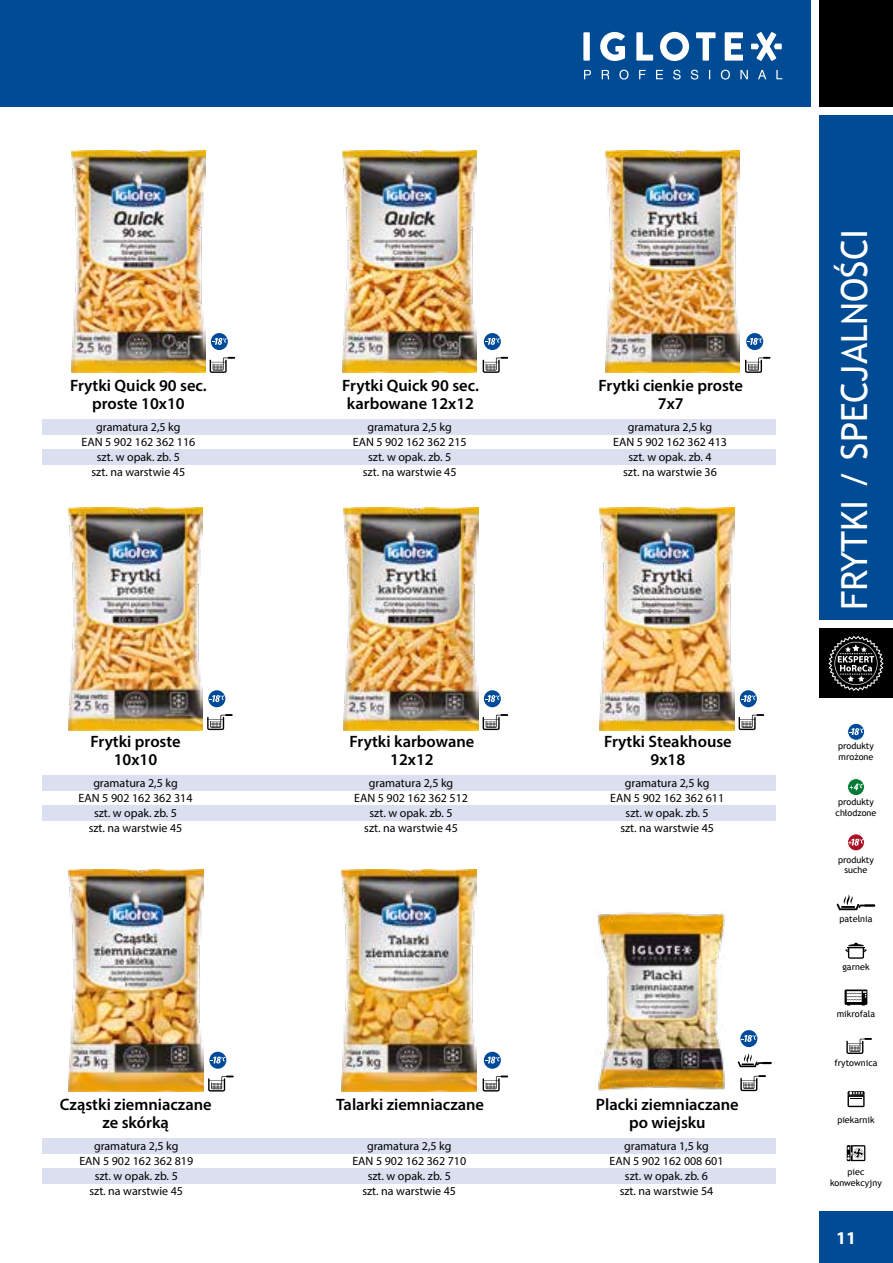
<style>
.page{position:relative;width:893px;height:1263px;background:#fff}
.page>*{position:absolute;margin:0;border:0;box-sizing:border-box;transform-origin:0 0}
.t1{font:36px "Trebuchet MS";color:#fff}
.t2{font:700 18px "Myriad Pro";color:#fff}
.t3{font:600 16.5px/18px "Myriad Pro";color:#000;text-align:center}
.t4{font:12px/15px "Myriad Pro";color:#000;text-align:center}
.t5{font:9px/10.8px "Trebuchet MS";color:#000}
</style>
<div class="page">
<div style="left:819px;top:1212px;width:74px;height:51px;background:#004b93"></div>
<svg style="left:848px;top:723px;width:17px;height:17px"></svg>
<div style="left:847px;top:723px;width:18px;height:18px;border:1px solid #fff;border-radius:50%"></div>
<svg style="left:849px;top:728px;width:15px;height:7px"></svg>
<svg style="left:847px;top:778px;width:17px;height:17px"></svg>
<div style="left:847px;top:778px;width:18px;height:18px;border:1px solid #fff;border-radius:50%"></div>
<svg style="left:849px;top:783px;width:14px;height:7px"></svg>
<svg style="left:847px;top:834px;width:17px;height:17px"></svg>
<div style="left:847px;top:833px;width:18px;height:18px;border:1px solid #fff;border-radius:50%"></div>
<svg style="left:848px;top:839px;width:16px;height:7px"></svg>
<svg style="left:845px;top:989px;width:22px;height:16px"></svg>
<svg style="left:846px;top:1038px;width:26px;height:16px"></svg>
<svg style="left:847px;top:1091px;width:18px;height:16px"></svg>
<svg style="left:847px;top:1145px;width:18px;height:16px"></svg>
<svg style="left:837px;top:894px;width:38px;height:16px"></svg>
<svg style="left:845px;top:943px;width:22px;height:16px"></svg>
<div style="left:819px;top:115px;width:74px;height:505px;background:#004b93"></div>
<div style="left:819px;top:0;width:74px;height:106px;background:#000"></div>
<div style="left:819px;top:628px;width:74px;height:70px;background:#000"></div>
<div style="left:0;top:0;width:811px;height:106px;background:#004b93"></div>
<svg style="left:828px;top:636px;width:56px;height:55px"></svg>
<div style="left:211px;top:333px;width:17px;height:17px;background:#004a9a;border-radius:50%"></div>
<svg style="left:212px;top:338px;width:15px;height:7px"></svg>
<div style="left:208px;top:690px;width:17px;height:17px;background:#004a9a;border-radius:50%"></div>
<svg style="left:210px;top:695px;width:14px;height:7px"></svg>
<svg style="left:209px;top:1052px;width:17px;height:17px"></svg>
<svg style="left:211px;top:1056px;width:14px;height:7px"></svg>
<svg style="left:484px;top:1052px;width:17px;height:17px"></svg>
<svg style="left:485px;top:1056px;width:15px;height:7px"></svg>
<div style="left:484px;top:333px;width:17px;height:17px;background:#004a9a;border-radius:50%"></div>
<svg style="left:485px;top:338px;width:15px;height:7px"></svg>
<div style="left:484px;top:690px;width:17px;height:17px;background:#004a9a;border-radius:50%"></div>
<svg style="left:485px;top:695px;width:15px;height:7px"></svg>
<div style="left:746px;top:333px;width:17px;height:17px;background:#004a9a;border-radius:50%"></div>
<svg style="left:747px;top:338px;width:15px;height:7px"></svg>
<div style="left:740px;top:690px;width:17px;height:17px;background:#004a9a;border-radius:50%"></div>
<svg style="left:741px;top:695px;width:15px;height:7px"></svg>
<svg style="left:210px;top:357px;width:25px;height:16px"></svg>
<svg style="left:207px;top:714px;width:26px;height:16px"></svg>
<svg style="left:208px;top:1075px;width:26px;height:16px"></svg>
<svg style="left:483px;top:1075px;width:25px;height:16px"></svg>
<svg style="left:483px;top:357px;width:25px;height:16px"></svg>
<svg style="left:483px;top:714px;width:25px;height:16px"></svg>
<svg style="left:745px;top:357px;width:25px;height:16px"></svg>
<svg style="left:739px;top:714px;width:25px;height:16px"></svg>
<img style="left:68px;top:869px;width:135px;height:222px">
<img style="left:71px;top:151px;width:135px;height:222px">
<img style="left:343px;top:151px;width:134px;height:222px">
<img style="left:605px;top:151px;width:135px;height:222px">
<img style="left:68px;top:508px;width:135px;height:222px">
<img style="left:344px;top:508px;width:134px;height:222px">
<img style="left:342px;top:869px;width:135px;height:222px">
<img style="left:600px;top:508px;width:134px;height:222px">
<div style="left:43px;top:419px;width:733px;height:16px;background:#dbdff0"></div>
<div style="left:43px;top:775px;width:733px;height:16px;background:#dbdff0"></div>
<div style="left:43px;top:1138px;width:733px;height:16px;background:#dbdff0"></div>
<div style="left:43px;top:449px;width:733px;height:15px;background:#dbdff0"></div>
<div style="left:43px;top:805px;width:733px;height:15px;background:#dbdff0"></div>
<div style="left:43px;top:1168px;width:733px;height:15px;background:#dbdff0"></div>
<svg style="left:738px;top:1053px;width:34px;height:14px"></svg>
<div style="left:740px;top:1030px;width:17px;height:17px;background:#004a9a;border-radius:50%"></div>
<svg style="left:742px;top:1035px;width:14px;height:7px"></svg>
<svg style="left:740px;top:1075px;width:26px;height:16px"></svg>
<img style="left:594px;top:912px;width:131px;height:179px">
<svg style="left:583px;top:32px;width:199px;height:29px"></svg>
<svg style="left:584px;top:70px;width:7px;height:9px"></svg>
<svg style="left:602px;top:70px;width:7px;height:9px"></svg>
<svg style="left:619px;top:70px;width:10px;height:10px"></svg>
<svg style="left:639px;top:70px;width:7px;height:9px"></svg>
<svg style="left:656px;top:70px;width:7px;height:9px"></svg>
<svg style="left:673px;top:70px;width:8px;height:10px"></svg>
<svg style="left:691px;top:70px;width:7px;height:10px"></svg>
<svg style="left:721px;top:70px;width:9px;height:10px"></svg>
<svg style="left:740px;top:70px;width:8px;height:9px"></svg>
<svg style="left:758px;top:70px;width:8px;height:9px"></svg>
<svg style="left:776px;top:70px;width:6px;height:9px"></svg>
<h3 class="t3" style="left:70px;top:376px;width:138px">Frytki Quick 90 sec. proste 10x10</h3>
<p class="t4" style="left:81px;top:419px;width:115px">gramatura 2,5 kg<br>EAN 5 902 162 362 116 szt. w opak. zb. 5<br>szt. na warstwie 45</p>
<h3 class="t3" style="left:90px;top:732px;width:92px">Frytki proste<br>10x10</h3>
<p class="t4" style="left:79px;top:775px;width:115px">gramatura 2,5 kg<br>EAN 5 902 162 362 314 szt. w opak. zb. 5<br>szt. na warstwie 45</p>
<h3 class="t3" style="left:60px;top:1095px;width:153px">Cząstki ziemniaczane ze skórką</h3>
<p class="t4" style="left:79px;top:1138px;width:115px">gramatura 2,5 kg<br>EAN 5 902 162 362 819 szt. w opak. zb. 5<br>szt. na warstwie 45</p>
<h3 class="t3" style="left:342px;top:376px;width:138px;text-align:left">Frytki Quick 90 sec. karbowane 12x12</h3>
<p class="t4" style="left:353px;top:419px;width:115px">gramatura 2,5 kg<br>EAN 5 902 162 362 215 szt. w opak. zb. 5<br>szt. na warstwie 45</p>
<h3 class="t3" style="left:350px;top:732px;width:126px">Frytki karbowane<br>12x12</h3>
<p class="t4" style="left:354px;top:775px;width:115px">gramatura 2,5 kg<br>EAN 5 902 162 362 512 szt. w opak. zb. 5<br>szt. na warstwie 45</p>
<h3 class="t3" style="left:336px;top:1095px;width:150px">Talarki ziemniaczane</h3>
<p class="t4" style="left:352px;top:1138px;width:115px">gramatura 2,5 kg<br>EAN 5 902 162 362 710 szt. w opak. zb. 5<br>szt. na warstwie 45</p>
<h3 class="t3" style="left:598px;top:376px;width:146px">Frytki cienkie proste<br>7x7</h3>
<p class="t4" style="left:613px;top:419px;width:115px">gramatura 2,5 kg<br>EAN 5 902 162 362 413 szt. w opak. zb. 4<br>szt. na warstwie 36</p>
<h3 class="t3" style="left:604px;top:732px;width:129px">Frytki Steakhouse<br>9x18</h3>
<p class="t4" style="left:610px;top:775px;width:115px">gramatura 2,5 kg<br>EAN 5 902 162 362 611 szt. w opak. zb. 5<br>szt. na warstwie 45</p>
<h3 class="t3" style="left:596px;top:1095px;width:144px">Placki ziemniaczane po wiejsku</h3>
<p class="t4" style="left:610px;top:1138px;width:115px">gramatura 1,5 kg<br>EAN 5 902 162 008 601 szt. w opak. zb. 6<br>szt. na warstwie 54</p>
<h1 class="t1" style="left:833px;top:610px;width:383px;rotate:-90deg">FRYTKI / SPECJALNOŚCI</h1>
<p class="t5" style="left:838px;top:740px;width:37px">produkty mrożone</p>
<p class="t5" style="left:836px;top:796px;width:42px">produkty chłodzone</p>
<p class="t5" style="left:838px;top:854px;width:37px;text-align:center">produkty suche</p>
<p class="t5" style="left:839px;top:914px;width:35px">patelnia</p>
<p class="t5" style="left:842px;top:961px;width:29px">garnek</p>
<p class="t5" style="left:837px;top:1008px;width:40px">mikrofala</p>
<p class="t5" style="left:834px;top:1057px;width:45px">frytownica</p>
<p class="t5" style="left:837px;top:1114px;width:39px">piekarnik</p>
<p class="t5" style="left:830px;top:1166px;width:53px;text-align:center">piec konwekcyjny</p>
<h2 class="t2" style="left:836px;top:1226px;width:21px">11</h2>
</div>
